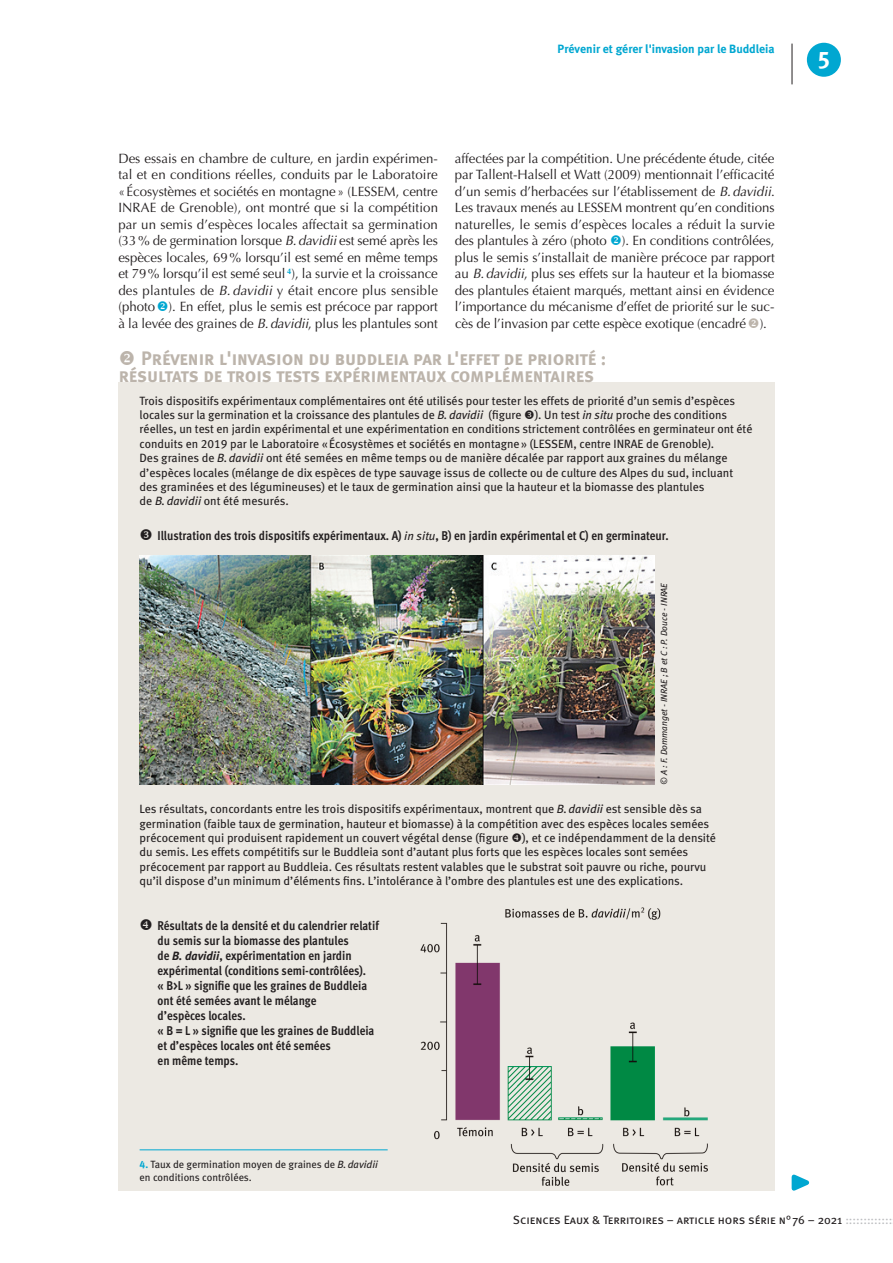
<style>
.page{position:relative;width:893px;height:1263px;background:#fff}
.page>*{position:absolute;margin:0;border:0;box-sizing:border-box;transform-origin:0 0}
.t1{font:24px "Meta Bold Caps Expert";color:#fff}
.t2{font:19.5px/17px "Meta Bold LF Caps";color:#bcb4ab;scale:.95 1}
.t3{font:13.5px/16.5px "Optima";letter-spacing:-.005em;color:#231f20;text-align:justify}
.t4{font:700 12.75px/15px "Meta Cond OT";color:#231f20}
.t5{font:12px/14.4px "Meta Book LF";color:#231f20}
.t6{font:12px "Meta Book Caps";color:#231f20}
.t7{font:700 12px "Meta";color:#00a7d1}
.t8{font:10.5px/13.5px "Meta Book LF";color:#231f20}
.t9{font:italic 9px "Meta Book LF";color:#231f20}
.s1{font-style:italic}
.s2{color:#00a7d1}
.s3{color:#bcb4ab}
.s4{font-family:"Meta Book LF";font-weight:400;font-style:italic;font-size:12px}
.s5{font-family:"Meta Bold LF";font-weight:400;font-style:italic;font-size:12px}
.s6{font-family:"Meta Bold LF";color:#00a7d1}
.s7{color:#bcbdc0}
</style>
<div class="page">
<svg style="left:791px;top:1174px;width:19px;height:17px"></svg>
<div style="left:118px;top:382px;width:657px;height:809px;background:#ece9e3"></div>
<img style="left:420px;top:907px;width:287px;height:278px">
<img style="left:140px;top:556px;width:514px;height:229px">
<hr style="left:140px;top:1149px;width:248px;height:1px;background:#00a7d1">
<div style="left:807px;top:43px;width:34px;height:34px;background:#00a7d1;border-radius:50%"></div>
<hr style="left:792px;top:44px;width:1px;height:40px;background:#231f20">
<p class="t7" style="left:558px;top:42px;width:218px">Prévenir et gérer l'invasion par le Buddleia</p>
<p class="t3" style="left:118px;top:150px;width:321px">Des essais en chambre de culture, en jardin expérimen&shy;tal et en conditions réelles, conduits par le Laboratoire «Écosystèmes et sociétés en montagne » (LESSEM, centre INRAE de Grenoble), ont montré que si la compétition par un semis d’espèces locales affectait sa germination (33% de germination lorsque <span class="s1">B.davidii</span> est semé après les espèces locales, 69% lorsqu’il est semé en même temps et 79% lorsqu’il est semé seul <sup>4</sup>), la survie et la croissance des plantules de <span class="s1">B. davidii</span> y était encore plus sensible (photo<span class="s2">❖</span>). En effet, plus le semis est précoce par rapport à la levée des graines de <span class="s1">B.davidii</span>, plus les plantules sont</p>
<p class="t3" style="left:455px;top:150px;width:321px">affectées par la compétition. Une précédente étude, citée par Tallent-Halsell et Watt (2009) mentionnait l’efficacité d’un semis d’herbacées sur l’établissement de <span class="s1">B.davidii</span>.<br>Les travaux menés au LESSEM montrent qu’en conditions naturelles, le semis d’espèces locales a réduit la survie des plantules à zéro (photo <span class="s2">❖</span>). En conditions contrôlées, plus le semis s’installait de manière précoce par rapport au <span class="s1">B.davidii</span>, plus ses effets sur la hauteur et la biomasse des plantules étaient marqués, mettant ainsi en évidence l’importance du mécanisme d’effet de priorité sur le suc&shy;cès de l’invasion par cette espèce exotique (encadré<span class="s3">❖</span>).</p>
<h2 class="t2" style="left:119px;top:349px;width:515px">❖ Prévenir l'invasion du buddleia par l'effet de priorité : résultats de trois tests expérimentaux complémentaires</h2>
<p class="t5" style="left:140px;top:393px;width:614px">Trois dispositifs expérimentaux complémentaires ont été utilisés pour tester les effets de priorité d’un semis d’espèces locales sur la germination et la croissance des plantules de <span class="s1">B.davidii</span> (figure ). Un test <span class="s1">in situ</span> proche des conditions réelles, un test en jardin expérimental et une expérimentation en conditions strictement contrôlées en germinateur ont été conduits en 2019 par le Laboratoire «Écosystèmes et sociétés en montagne» (LESSEM, centre INRAE de Grenoble).<br>Des graines de <span class="s1">B.davidii</span> ont été semées en même temps ou de manière décalée par rapport aux graines du mélange d’espèces locales (mélange de dix espèces de type sauvage issus de collecte ou de culture des Alpes du sud, incluant des graminées et des légumineuses) et le taux de germination ainsi que la hauteur et la biomasse des plantules<br>de <span class="s1">B.davidii</span> ont été mesurés.</p>
<p class="t4" style="left:158px;top:528px;width:512px">Illustration des trois dispositifs expérimentaux. A) <span class="s4">in situ</span>, B) en jardin expérimental et C) en germinateur.</p>
<p class="t9" style="left:659px;top:785px;width:204px;rotate:-90deg">© A : F. Dommanget - INRAE ; B et C : P. Douce - INRAE</p>
<p class="t5" style="left:140px;top:802px;width:578px">Les résultats, concordants entre les trois dispositifs expérimentaux, montrent que <span class="s1">B.davidii</span> est sensible dès sa germination (faible taux de germination, hauteur et biomasse) à la compétition avec des espèces locales semées précocement qui produisent rapidement un couvert végétal dense (figure ), et ce indépendamment de la densité du semis. Les effets compétitifs sur le Buddleia sont d’autant plus forts que les espèces locales sont semées précocement par rapport au Buddleia. Ces résultats restent valables que le substrat soit pauvre ou riche, pourvu qu’il dispose d’un minimum d’éléments fins. L’intolérance à l’ombre des plantules est une des explications.</p>
<p class="t4" style="left:158px;top:918px;width:223px">Résultats de la densité et du calendrier relatif du semis sur la biomasse des plantules<br>de <span class="s5">B. davidii</span>, expérimentation en jardin expérimental (conditions semi-contrôlées).<br>« B&gt;L » signifie que les graines de Buddleia ont été semées avant le mélange<br>d’espèces locales.<br>« B = L » signifie que les graines de Buddleia et d’espèces locales ont été semées<br>en même temps.</p>
<p class="t8" style="left:140px;top:1157px;width:240px"><span class="s6">4.</span> Taux de germination moyen de graines de <span class="s1">B.davidii </span>en conditions contrôlées.</p>
<h1 class="t1" style="left:818px;top:45px;width:13px">5</h1>
<p class="t6" style="left:513px;top:1213px;width:381px">Sciences Eaux &amp; Territoires – article hors série n° 76 – 2021 <span class="s7">:::::::::::::</span></p>
</div>
